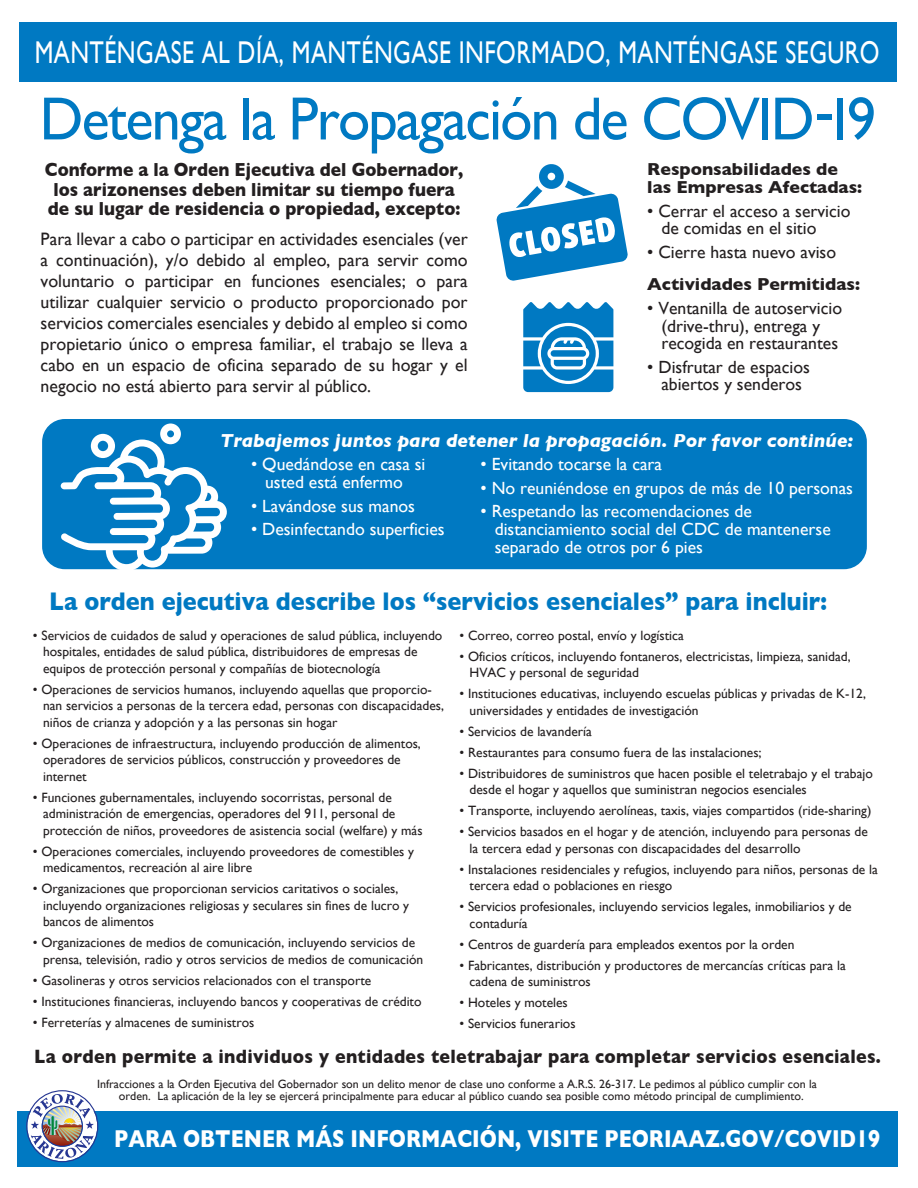
<style>
.page{position:relative;width:918px;height:1188px;background:#fff}
.page>*{position:absolute;margin:0;border:0;box-sizing:border-box;transform-origin:0 0}
.t1{font:61.2px "Gill Sans";letter-spacing:-.03em;color:#0079c2;scale:.95 1}
.t2{font:31.5px "Gill Sans";letter-spacing:.02em;color:#fff;scale:.76 1}
.t3{font:700 25.95px "Gill Sans";color:#0079c2;scale:.9 1}
.t4{font:700 24.9px "Gill Sans";color:#fff;scale:.81 1}
.t5{font:700 19.65px "Gill Sans";letter-spacing:.02em;color:#231f20;scale:.9 1}
.t6{font:700 19.2px/19.2px "Gill Sans";color:#231f20;scale:.9 1}
.t7{font:italic 700 19.2px "Gill Sans";color:#fff}
.t8{font:18px/21px "Gill Sans";color:#231f20;text-align:justify}
.t9{font:17.7px/17.7px "Gill Sans";color:#fff;text-align:center}
.t10{font:17.7px/17.7px "Gill Sans";color:#231f20;text-align:center}
.t11{font:700 17.7px/17.7px "Gill Sans";color:#231f20}
.t12{font:13.5px/16.5px "Gill Sans";color:#231f20}
.t13{font:12px/12px "Gill Sans";color:#231f20}
</style>
<div class="page">
<div style="left:42px;top:419px;width:825px;height:150px;background:#0079c2;border-radius:23px"></div>
<svg style="left:61px;top:424px;width:166px;height:146px"></svg>
<svg style="left:496px;top:164px;width:132px;height:117px"></svg>
<svg style="left:523px;top:302px;width:90px;height:90px"></svg>
<div style="left:17px;top:1111px;width:881px;height:56px;background:#0079c2"></div>
<div style="left:19px;top:23px;width:877px;height:59px;background:#0079c2"></div>
<img style="left:26px;top:1090px;width:72px;height:72px">
<h2 class="t2" style="left:35px;top:33px;width:1113px">MANTÉNGASE AL DÍA, MANTÉNGASE INFORMADO, MANTÉNGASE SEGURO</h2>
<h1 class="t1" style="left:40px;top:83px;width:882px">Detenga la Propagación de COVID-19</h1>
<h3 class="t6" style="left:45px;top:160px;width:466px">Conforme a la Orden Ejecutiva del Gobernador, los arizonenses deben limitar su tiempo fuera de su lugar de residencia o propiedad, excepto:</h3>
<p class="t8" style="left:41px;top:228px;width:429px">Para llevar a cabo o participar en actividades esenciales (ver a continuación), y/o debido al empleo, para servir como voluntario o participar en funciones esenciales; o para utilizar cualquier servicio o producto proporcionado por servicios comerciales esenciales y debido al empleo si como propietario único o empresa familiar, el trabajo se lleva a cabo en un espacio de oficina separado de su hogar y el negocio no está abierto para servir al público.</p>
<h3 class="t11" style="left:647px;top:160px;width:216px">Responsabilidades de las Empresas Afectadas:</h3>
<h3 class="t10" style="left:661px;top:202px;width:191px;text-align:left;text-indent:-14px">• Cerrar el acceso a servicio de comidas en el sitio</h3>
<h3 class="t10" style="left:647px;top:243px;width:190px">• Cierre hasta nuevo aviso</h3>
<h3 class="t11" style="left:647px;top:275px;width:214px">Actividades Permitidas:</h3>
<h3 class="t10" style="left:647px;top:299px;width:196px">• Ventanilla de autoservicio (drive-thru), entrega y recogida en restaurantes</h3>
<h3 class="t10" style="left:647px;top:358px;width:164px">• Disfrutar de espacios abiertos y senderos</h3>
<h3 class="t7" style="left:220px;top:429px;width:635px">Trabajemos juntos para detener la propagación. Por favor continúe:</h3>
<h3 class="t9" style="left:251px;top:455px;width:176px">• Quedándose en casa si usted está enfermo</h3>
<h3 class="t9" style="left:251px;top:497px;width:166px">• Lavándose sus manos</h3>
<h3 class="t9" style="left:251px;top:520px;width:195px">• Desinfectando superficies</h3>
<h3 class="t9" style="left:481px;top:455px;width:183px">• Evitando tocarse la cara</h3>
<h3 class="t9" style="left:481px;top:479px;width:374px">• No reuniéndose en grupos de más de 10 personas</h3>
<h3 class="t9" style="left:495px;top:502px;width:338px;text-align:left;text-indent:-14px">• Respetando las recomendaciones de distanciamiento social del CDC de mantenerse separado de otros por 6 pies</h3>
<h3 class="t3" style="left:49px;top:580px;width:866px">La orden ejecutiva describe los “servicios esenciales” para incluir:</h3>
<p class="t12" style="left:43px;top:627px;width:401px;text-indent:-10px">• Servicios de cuidados de salud y operaciones de salud pública, incluyendo hospitales, entidades de salud pública, distribuidores de empresas de equipos de protección personal y compañías de biotecnología</p>
<p class="t12" style="left:43px;top:681px;width:403px;text-indent:-10px">• Operaciones de servicios humanos, incluyendo aquellas que proporcio&shy;nan servicios a personas de la tercera edad, personas con discapacidades, niños de crianza y adopción y a las personas sin hogar</p>
<p class="t12" style="left:43px;top:735px;width:379px;text-indent:-10px">• Operaciones de infraestructura, incluyendo producción de alimentos, operadores de servicios públicos, construcción y proveedores de internet</p>
<p class="t12" style="left:43px;top:789px;width:381px;text-indent:-10px">• Funciones gubernamentales, incluyendo socorristas, personal de administración de emergencias, operadores del 911, personal de protección de niños, proveedores de asistencia social (welfare) y más</p>
<p class="t12" style="left:43px;top:843px;width:373px;text-indent:-10px">• Operaciones comerciales, incluyendo proveedores de comestibles y medicamentos, recreación al aire libre</p>
<p class="t12" style="left:43px;top:880px;width:368px;text-indent:-10px">• Organizaciones que proporcionan servicios caritativos o sociales, incluyendo organizaciones religiosas y seculares sin fines de lucro y bancos de alimentos</p>
<p class="t12" style="left:43px;top:934px;width:382px;text-indent:-10px">• Organizaciones de medios de comunicación, incluyendo servicios de prensa, televisión, radio y otros servicios de medios de comunicación</p>
<p class="t12" style="left:33px;top:972px;width:340px">• Gasolineras y otros servicios relacionados con el transporte</p>
<p class="t12" style="left:33px;top:993px;width:390px">• Instituciones financieras, incluyendo bancos y cooperativas de crédito</p>
<p class="t12" style="left:33px;top:1014px;width:223px">• Ferreterías y almacenes de suministros</p>
<h3 class="t5" style="left:34px;top:1041px;width:942px">La orden permite a individuos y entidades teletrabajar para completar servicios esenciales.</h3>
<p class="t12" style="left:460px;top:627px;width:226px">• Correo, correo postal, envío y logística</p>
<p class="t12" style="left:470px;top:648px;width:382px;text-indent:-10px">• Oficios críticos, incluyendo fontaneros, electricistas, limpieza, sanidad,<br>HVAC y personal de seguridad</p>
<p class="t12" style="left:470px;top:685px;width:398px;text-indent:-10px">• Instituciones educativas, incluyendo escuelas públicas y privadas de K-12, universidades y entidades de investigación</p>
<p class="t12" style="left:460px;top:723px;width:134px">• Servicios de lavandería</p>
<p class="t12" style="left:460px;top:744px;width:304px">• Restaurantes para consumo fuera de las instalaciones;</p>
<p class="t12" style="left:470px;top:765px;width:405px;text-indent:-10px">• Distribuidores de suministros que hacen posible el teletrabajo y el trabajo desde el hogar y aquellos que suministran negocios esenciales</p>
<p class="t12" style="left:460px;top:802px;width:413px">• Transporte, incluyendo aerolíneas, taxis, viajes compartidos (ride-sharing)</p>
<p class="t12" style="left:470px;top:823px;width:400px;text-indent:-10px">• Servicios basados en el hogar y de atención, incluyendo para personas de la tercera edad y personas con discapacidades del desarrollo</p>
<p class="t12" style="left:470px;top:861px;width:410px;text-indent:-10px">• Instalaciones residenciales y refugios, incluyendo para niños, personas de la tercera edad o poblaciones en riesgo</p>
<p class="t12" style="left:470px;top:898px;width:384px;text-indent:-10px">• Servicios profesionales, incluyendo servicios legales, inmobiliarios y de contaduría</p>
<p class="t12" style="left:460px;top:936px;width:336px">• Centros de guardería para empleados exentos por la orden</p>
<p class="t12" style="left:470px;top:957px;width:378px;text-indent:-10px">• Fabricantes, distribución y productores de mercancías críticas para la cadena de suministros</p>
<p class="t12" style="left:460px;top:994px;width:110px">• Hoteles y moteles</p>
<p class="t12" style="left:460px;top:1015px;width:118px">• Servicios funerarios</p>
<p class="t13" style="left:119px;top:1078px;width:699px;text-indent:-22px">Infracciones a la Orden Ejecutiva del Gobernador son un delito menor de clase uno conforme a A.R.S. 26-317. Le pedimos al público cumplir con la orden. La aplicación de la ley se ejercerá principalmente para educar al público cuando sea posible como método principal de cumplimiento.</p>
<h3 class="t4" style="left:114px;top:1118px;width:947px">PARA OBTENER MÁS INFORMACIÓN, VISITE PEORIAAZ.GOV/COVID19</h3>
</div>
